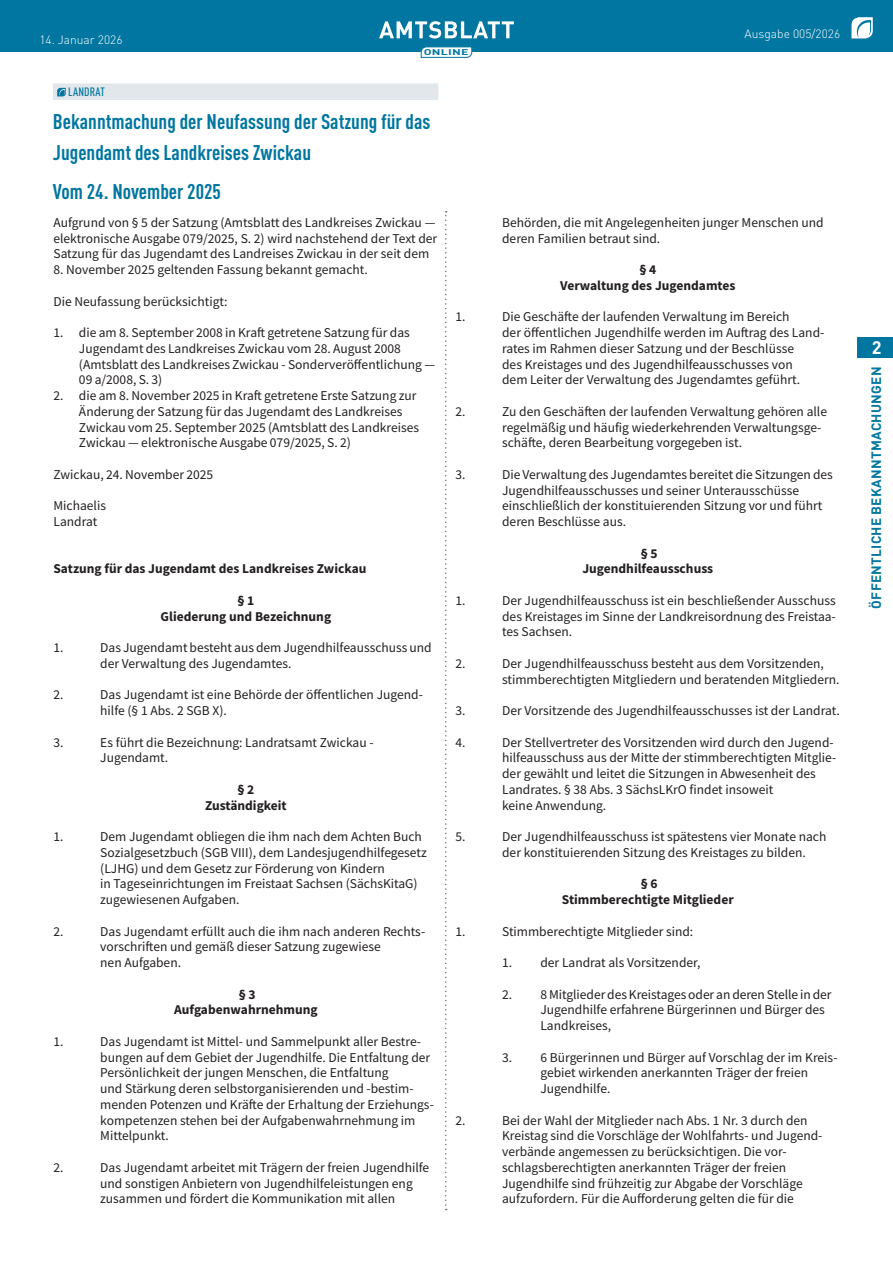
<style>
.page{position:relative;width:893px;height:1263px;background:#fff}
.page>*{position:absolute;margin:0;border:0;box-sizing:border-box;transform-origin:0 0}
._2022_-_Öffentliches_-_HZ16{font:700 condensed 21px/30.8px "DIN Pro";color:#0076a0}
.t1{font:700 18px "DIN Pro";color:#fff}
._2022_-_Brotschrift{font:13.5px/15.8px "Source Sans Pro";color:#231f20}
._2022_-_Brotschrift_-_Aufzählung_Zahlen_E{font:13.5px/15.8px "Source Sans Pro";color:#231f20}
._2022_-_Brotschrift-2{font:700 13.5px "Source Sans Pro";color:#231f20}
.t2{font:700 13.5px "DIN Pro";letter-spacing:.02em;color:#0076a0}
.t3{font:300 12px "DIN Pro";color:#fff}
._2022_-_Öffentliches_-_DZ{font:500 condensed 12px "DIN Pro";letter-spacing:.02em;color:#0076a0}
.t4{font:700 8.25px "DIN Pro";letter-spacing:.02em;color:#0076a0;scale:1.5 1}
</style>
<div class="page">
<svg style="left:445px;top:211px;width:2px;height:999px"></svg>
<div style="left:0;top:0;width:893px;height:51px;background:#0076a0"></div>
<svg style="left:851px;top:17px;width:22px;height:21px"></svg>
<svg style="left:379px;top:21px;width:135px;height:17px"></svg>
<svg style="left:421px;top:47px;width:51px;height:11px"></svg>
<div style="left:857px;top:337px;width:36px;height:21px;background:#0076a0"></div>
<div style="left:53px;top:83px;width:385px;height:17px;background:#e1e7ea"></div>
<svg style="left:57px;top:88px;width:9px;height:8px"></svg>
<p class="t3" style="left:39px;top:30px;width:85px">14. Januar 2026</p>
<p class="t4" style="left:424px;top:45px;width:31px">ONLINE</p>
<p class="t3" style="left:745px;top:25px;width:97px">Ausgabe 005/2026</p>
<p class="_2022_-_Öffentliches_-_DZ" style="left:68px;top:83px;width:38px">LANDRAT</p>
<p class="_2022_-_Öffentliches_-_HZ16" style="left:53px;top:104px;width:379px">Bekanntmachung der Neufassung der Satzung für das<br>Jugendamt des Landkreises Zwickau</p>
<p class="_2022_-_Öffentliches_-_HZ16" style="left:53px;top:174px;width:170px">Vom 24. November 2025</p>
<p class="_2022_-_Brotschrift" style="left:53px;top:214px;width:385px">Aufgrund von § 5 der Satzung (Amtsblatt des Landkreises Zwickau — elektronische Ausgabe 079/2025, S. 2) wird nachstehend der Text der<br>Satzung für das Jugendamt des Landreises Zwickau in der seit dem</p>
<p class="_2022_-_Brotschrift" style="left:53px;top:262px;width:316px">8. November 2025 geltenden Fassung bekannt gemacht.</p>
<p class="_2022_-_Brotschrift" style="left:53px;top:293px;width:176px">Die Neufassung berücksichtigt:</p>
<p class="_2022_-_Brotschrift_-_Aufzählung_Zahlen_E" style="left:79px;top:325px;width:358px;text-indent:-26px">1. die am 8. September 2008 in Kraft getretene Satzung für das Jugendamt des Landkreises Zwickau vom 28. August 2008 (Amtsblatt des Landkreises Zwickau - Sonderveröffentlichung — 09 a/2008, S. 3)</p>
<p class="_2022_-_Brotschrift_-_Aufzählung_Zahlen_E" style="left:79px;top:388px;width:342px;text-indent:-26px">2. die am 8. November 2025 in Kraft getretene Erste Satzung zur Änderung der Satzung für das Jugendamt des Landkreises Zwickau vom 25. September 2025 (Amtsblatt des Landkreises Zwickau — elektronische Ausgabe 079/2025, S. 2)</p>
<p class="_2022_-_Brotschrift_-_Aufzählung_Zahlen_E" style="left:53px;top:466px;width:161px">Zwickau, 24. November 2025</p>
<p class="_2022_-_Brotschrift_-_Aufzählung_Zahlen_E" style="left:53px;top:498px;width:54px">Michaelis</p>
<p class="_2022_-_Brotschrift" style="left:53px;top:514px;width:45px">Landrat</p>
<p class="_2022_-_Brotschrift-2" style="left:53px;top:560px;width:314px">Satzung für das Jugendamt des Landkreises Zwickau</p>
<p class="_2022_-_Brotschrift-2" style="left:237px;top:591px;width:18px">§ 1</p>
<p class="_2022_-_Brotschrift-2" style="left:161px;top:607px;width:172px">Gliederung und Bezeichnung</p>
<p class="_2022_-_Brotschrift" style="left:53px;top:640px;width:12px">1.</p>
<p class="_2022_-_Brotschrift" style="left:100px;top:640px;width:333px">Das Jugendamt besteht aus dem Jugendhilfeausschuss und der Verwaltung des Jugendamtes.</p>
<p class="_2022_-_Brotschrift" style="left:53px;top:687px;width:12px">2.</p>
<p class="_2022_-_Brotschrift" style="left:100px;top:687px;width:324px">Das Jugendamt ist eine Behörde der öffentlichen Jugend&shy;hilfe (§ 1 Abs. 2 SGB X).</p>
<p class="_2022_-_Brotschrift" style="left:53px;top:734px;width:12px">3.</p>
<p class="_2022_-_Brotschrift" style="left:100px;top:734px;width:275px">Es führt die Bezeichnung: Landratsamt Zwickau -<br>Jugendamt.</p>
<p class="_2022_-_Brotschrift-2" style="left:237px;top:780px;width:18px">§ 2</p>
<p class="_2022_-_Brotschrift-2" style="left:205px;top:796px;width:83px">Zuständigkeit</p>
<p class="_2022_-_Brotschrift" style="left:53px;top:829px;width:12px">1.</p>
<p class="_2022_-_Brotschrift" style="left:100px;top:829px;width:328px">Dem Jugendamt obliegen die ihm nach dem Achten Buch Sozialgesetzbuch (SGB VIII), dem Landesjugendhilfegesetz (LJHG) und dem Gesetz zur Förderung von Kindern<br>in Tageseinrichtungen im Freistaat Sachsen (SächsKitaG) zugewiesenen Aufgaben.</p>
<p class="_2022_-_Brotschrift" style="left:53px;top:923px;width:12px">2.</p>
<p class="_2022_-_Brotschrift" style="left:100px;top:923px;width:326px">Das Jugendamt erfüllt auch die ihm nach anderen Rechts&shy;vorschriften und gemäß dieser Satzung zugewiese<br>nen Aufgaben.</p>
<p class="_2022_-_Brotschrift-2" style="left:239px;top:985px;width:18px">§ 3</p>
<p class="_2022_-_Brotschrift-2" style="left:174px;top:1001px;width:145px">Aufgabenwahrnehmung</p>
<p class="_2022_-_Brotschrift" style="left:53px;top:1033px;width:12px">1.</p>
<p class="_2022_-_Brotschrift" style="left:100px;top:1033px;width:335px">Das Jugendamt ist Mittel- und Sammelpunkt aller Bestre&shy;bungen auf dem Gebiet der Jugendhilfe. Die Entfaltung der Persönlichkeit der jungen Menschen, die Entfaltung<br>und Stärkung deren selbstorganisierenden und -bestim&shy;menden Potenzen und Kräfte der Erhaltung der Erziehungs&shy;kompetenzen stehen bei der Aufgabenwahrnehmung im</p>
<p class="_2022_-_Brotschrift" style="left:100px;top:1128px;width:70px">Mittelpunkt.</p>
<p class="_2022_-_Brotschrift" style="left:53px;top:1159px;width:12px">2.</p>
<p class="_2022_-_Brotschrift" style="left:100px;top:1159px;width:331px">Das Jugendamt arbeitet mit Trägern der freien Jugendhilfe und sonstigen Anbietern von Jugendhilfeleistungen eng zusammen und fördert die Kommunikation mit allen</p>
<p class="_2022_-_Brotschrift" style="left:502px;top:214px;width:323px">Behörden, die mit Angelegenheiten junger Menschen und deren Familien betraut sind.</p>
<p class="_2022_-_Brotschrift-2" style="left:639px;top:260px;width:18px">§ 4</p>
<p class="_2022_-_Brotschrift-2" style="left:560px;top:276px;width:177px">Verwaltung des Jugendamtes</p>
<p class="_2022_-_Brotschrift" style="left:455px;top:309px;width:12px">1.</p>
<p class="_2022_-_Brotschrift" style="left:502px;top:309px;width:324px">Die Geschäfte der laufenden Verwaltung im Bereich<br>der öffentlichen Jugendhilfe werden im Auftrag des Land&shy;rates im Rahmen dieser Satzung und der Beschlüsse<br>des Kreistages und des Jugendhilfeausschusses von<br>dem Leiter der Verwaltung des Jugendamtes geführt.</p>
<p class="_2022_-_Brotschrift" style="left:455px;top:403px;width:12px">2.</p>
<p class="_2022_-_Brotschrift" style="left:502px;top:403px;width:326px">Zu den Geschäften der laufenden Verwaltung gehören alle regelmäßig und häufig wiederkehrenden Verwaltungsge&shy;schäfte, deren Bearbeitung vorgegeben ist.</p>
<p class="_2022_-_Brotschrift" style="left:455px;top:466px;width:12px">3.</p>
<p class="_2022_-_Brotschrift" style="left:502px;top:466px;width:332px">Die Verwaltung des Jugendamtes bereitet die Sitzungen des Jugendhilfeausschusses und seiner Unterausschüsse einschließlich der konstituierenden Sitzung vor und führt deren Beschlüsse aus.</p>
<p class="_2022_-_Brotschrift-2" style="left:641px;top:544px;width:18px">§ 5</p>
<p class="_2022_-_Brotschrift-2" style="left:582px;top:560px;width:132px">Jugendhilfeausschuss</p>
<p class="_2022_-_Brotschrift" style="left:455px;top:592px;width:12px">1.</p>
<p class="_2022_-_Brotschrift" style="left:502px;top:592px;width:335px;text-align:justify">Der Jugendhilfeausschuss ist ein beschließender Ausschuss des Kreistages im Sinne der Landkreisordnung des Freistaa&shy;tes Sachsen.</p>
<p class="_2022_-_Brotschrift" style="left:455px;top:655px;width:12px">2.</p>
<p class="_2022_-_Brotschrift" style="left:502px;top:655px;width:339px">Der Jugendhilfeausschuss besteht aus dem Vorsitzenden, stimmberechtigten Mitgliedern und beratenden Mitgliedern.</p>
<p class="_2022_-_Brotschrift" style="left:455px;top:703px;width:12px">3.</p>
<p class="_2022_-_Brotschrift" style="left:502px;top:703px;width:339px">Der Vorsitzende des Jugendhilfeausschusses ist der Landrat.</p>
<p class="_2022_-_Brotschrift" style="left:455px;top:734px;width:12px">4.</p>
<p class="_2022_-_Brotschrift" style="left:502px;top:734px;width:336px">Der Stellvertreter des Vorsitzenden wird durch den Jugend&shy;hilfeausschuss aus der Mitte der stimmberechtigten Mitglie&shy;der gewählt und leitet die Sitzungen in Abwesenheit des Landrates. § 38 Abs. 3 SächsLKrO findet insoweit<br>keine Anwendung.</p>
<p class="_2022_-_Brotschrift" style="left:455px;top:829px;width:12px">5.</p>
<p class="_2022_-_Brotschrift" style="left:502px;top:829px;width:326px">Der Jugendhilfeausschuss ist spätestens vier Monate nach der konstituierenden Sitzung des Kreistages zu bilden.</p>
<p class="_2022_-_Brotschrift-2" style="left:641px;top:875px;width:18px">§ 6</p>
<p class="_2022_-_Brotschrift-2" style="left:562px;top:890px;width:173px">Stimmberechtigte Mitglieder</p>
<p class="_2022_-_Brotschrift" style="left:455px;top:923px;width:12px">1.</p>
<p class="_2022_-_Brotschrift" style="left:502px;top:923px;width:193px">Stimmberechtigte Mitglieder sind:</p>
<p class="_2022_-_Brotschrift" style="left:502px;top:955px;width:200px">1. der Landrat als Vorsitzender,</p>
<p class="_2022_-_Brotschrift" style="left:540px;top:986px;width:293px;text-indent:-38px">2. 8 Mitglieder des Kreistages oder an deren Stelle in der<br>Jugendhilfe erfahrene Bürgerinnen und Bürger des<br>Landkreises,</p>
<p class="_2022_-_Brotschrift" style="left:540px;top:1049px;width:299px;text-indent:-38px">3. 6 Bürgerinnen und Bürger auf Vorschlag der im Kreis&shy;gebiet wirkenden anerkannten Träger der freien<br>Jugendhilfe.</p>
<p class="_2022_-_Brotschrift" style="left:455px;top:1112px;width:12px">2.</p>
<p class="_2022_-_Brotschrift" style="left:502px;top:1112px;width:322px">Bei der Wahl der Mitglieder nach Abs. 1 Nr. 3 durch den Kreistag sind die Vorschläge der Wohlfahrts- und Jugend&shy;verbände angemessen zu berücksichtigen. Die vor&shy;schlagsberechtigten anerkannten Träger der freien</p>
<p class="_2022_-_Brotschrift" style="left:502px;top:1175px;width:302px">Jugendhilfe sind frühzeitig zur Abgabe der Vorschläge aufzufordern. Für die Aufforderung gelten die für die</p>
<h2 class="t1" style="left:872px;top:333px;width:11px">2</h2>
<p class="t2" style="left:865px;top:609px;width:243px;rotate:-90deg">ÖFFENTLICHE BEKANNTMACHUNGEN</p>
</div>
